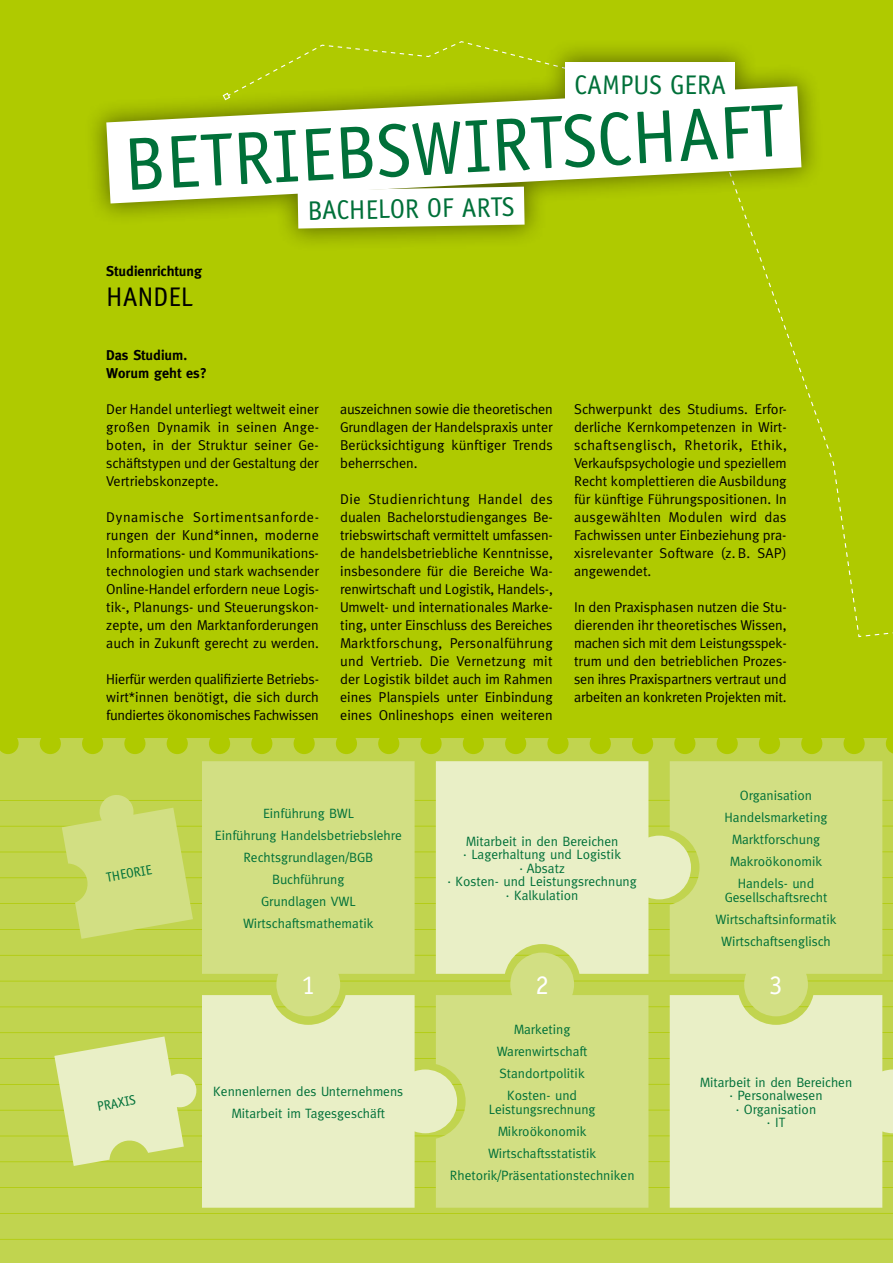
<style>
.page{position:relative;width:893px;height:1263px;background:#afca00}
.page>*{position:absolute;margin:0;border:0;box-sizing:border-box;transform-origin:0 0}
.t1{font:75px "AT Officina Sans";color:#007039}
.t2{font:27px "AT Officina Sans";color:#007039}
.t3{font:27px "AT Officina Sans";color:#000}
.t4{font:27px "AT Officina Sans";color:#fff}
.t5{font:14.25px/18px "Meta";color:#000;text-align:justify}
.t6{font:700 14.25px/18px "Meta";color:#000}
.t7{font:13.5px/22px "Meta";color:#007039;text-align:center}
.t8{font:13.5px "AT Officina Sans";color:#007039}
</style>
<div class="page">
<div style="left:0;top:738px;width:893px;height:525px;background:#c1d44f"></div>
<hr style="left:0;top:1238px;width:893px;height:1px;background:#afca00">
<hr style="left:0;top:1213px;width:893px;height:1px;background:#afca00">
<hr style="left:0;top:1187px;width:893px;height:1px;background:#afca00">
<hr style="left:0;top:1161px;width:893px;height:1px;background:#afca00">
<hr style="left:0;top:1135px;width:893px;height:1px;background:#afca00">
<hr style="left:0;top:1109px;width:893px;height:1px;background:#afca00">
<hr style="left:0;top:1084px;width:893px;height:1px;background:#afca00">
<hr style="left:0;top:1058px;width:893px;height:1px;background:#afca00">
<hr style="left:0;top:1032px;width:893px;height:1px;background:#afca00">
<hr style="left:0;top:1006px;width:893px;height:1px;background:#afca00">
<hr style="left:0;top:980px;width:893px;height:1px;background:#afca00">
<hr style="left:0;top:955px;width:893px;height:1px;background:#afca00">
<hr style="left:0;top:929px;width:893px;height:1px;background:#afca00">
<hr style="left:0;top:903px;width:893px;height:1px;background:#afca00">
<hr style="left:0;top:877px;width:893px;height:1px;background:#afca00">
<hr style="left:0;top:851px;width:893px;height:1px;background:#afca00">
<hr style="left:0;top:825px;width:893px;height:1px;background:#afca00">
<hr style="left:0;top:800px;width:893px;height:1px;background:#afca00">
<svg style="left:202px;top:761px;width:213px;height:234px;background:#d0de7f"></svg>
<svg style="left:202px;top:995px;width:234px;height:213px;background:#e5ecbc"></svg>
<svg style="left:436px;top:974px;width:212px;height:234px;background:#d1de80"></svg>
<svg style="left:436px;top:761px;width:234px;height:213px;background:#e5ecbc"></svg>
<svg style="left:670px;top:761px;width:212px;height:234px;background:#d1de80"></svg>
<svg style="left:670px;top:995px;width:223px;height:213px;background:#e6edbe"></svg>
<svg style="left:54px;top:1036px;width:144px;height:130px;background:#dbe69e"></svg>
<svg style="left:62px;top:793px;width:131px;height:146px;background:#ccdb71"></svg>
<div style="left:83px;top:39px;width:741px;height:212px;background:#000;opacity:.44"></div>
<svg style="left:106px;top:86px;width:695px;height:117px;background:#e3eab8"></svg>
<svg style="left:298px;top:187px;width:227px;height:42px;background:#f6f7ed"></svg>
<div style="left:566px;top:62px;width:169px;height:43px;background:#fff"></div>
<h2 class="t2" style="left:574px;top:69px;width:153px">CAMPUS GERA</h2>
<h1 class="t1" style="left:122px;top:121px;width:663px;rotate:-3deg">BETRIEBSWIRTSCHAFT</h1>
<h2 class="t2" style="left:307px;top:195px;width:209px;rotate:-1deg">BACHELOR OF ARTS</h2>
<p class="t6" style="left:106px;top:262px;width:97px">Studienrichtung</p>
<h2 class="t3" style="left:106px;top:281px;width:88px">HANDEL</h2>
<p class="t6" style="left:106px;top:346px;width:102px">Das Studium.<br>Worum geht es?</p>
<p class="t5" style="left:106px;top:400px;width:214px">Der Handel unterliegt weltweit einer großen Dynamik in seinen Ange&shy;boten, in der Struktur seiner Ge&shy;schäftstypen und der Gestaltung der Vertriebskonzepte.</p>
<p class="t5" style="left:106px;top:508px;width:214px">Dynamische Sortimentsanforde&shy;rungen der Kund*innen, moderne Informations- und Kommunikations&shy;technologien und stark wachsender Online-Handel erfordern neue Logis&shy;tik-, Planungs- und Steuerungskon&shy;zepte, um den Marktanforderungen auch in Zukunft gerecht zu werden.</p>
<p class="t5" style="left:106px;top:670px;width:214px">Hierfür werden qualifizierte Betriebs&shy;wirt*innen benötigt, die sich durch fundiertes ökonomisches Fachwissen</p>
<p class="t5" style="left:340px;top:400px;width:214px">auszeichnen sowie die theoretischen Grundlagen der Handelspraxis unter Berücksichtigung künftiger Trends beherrschen.</p>
<p class="t5" style="left:340px;top:490px;width:214px">Die Studienrichtung Handel des dualen Bachelorstudienganges Be&shy;triebswirtschaft vermittelt umfassen&shy;de handelsbetriebliche Kenntnisse, insbesondere für die Bereiche Wa&shy;renwirtschaft und Logistik, Handels-, Umwelt- und internationales Marke&shy;ting, unter Einschluss des Bereiches Marktforschung, Personalführung und Vertrieb. Die Vernetzung mit der Logistik bildet auch im Rahmen eines Planspiels unter Einbindung eines Onlineshops einen weiteren</p>
<p class="t5" style="left:574px;top:400px;width:214px">Schwerpunkt des Studiums. Erfor&shy;derliche Kernkompetenzen in Wirt&shy;schaftsenglisch, Rhetorik, Ethik, Verkaufspsychologie und speziellem Recht komplettieren die Ausbildung für künftige Führungspositionen. In ausgewählten Modulen wird das Fachwissen unter Einbeziehung pra&shy;xisrelevanter Software (z. B. SAP) angewendet.</p>
<p class="t5" style="left:574px;top:598px;width:214px">In den Praxisphasen nutzen die Stu&shy;dierenden ihr theoretisches Wissen, machen sich mit dem Leistungsspek&shy;trum und den betrieblichen Prozes&shy;sen ihres Praxispartners vertraut und arbeiten an konkreten Projekten mit.</p>
<p class="t8" style="left:105px;top:869px;width:48px;rotate:-10deg">THEORIE</p>
<p class="t8" style="left:96px;top:1099px;width:41px;rotate:-10deg">PRAXIS</p>
<p class="t7" style="left:215px;top:802px;width:188px">Einführung BWL<br>Einführung Handelsbetriebslehre<br>Rechtsgrundlagen/BGB<br>Buchführung<br>Grundlagen VWL<br>Wirtschaftsmathematik</p>
<p class="t7" style="left:448px;top:834px;width:191px;line-height:13.5px">Mitarbeit in den Bereichen<br>· Lagerhaltung und Logistik<br>· Absatz<br>· Kosten- und Leistungsrechnung · Kalkulation</p>
<p class="t7" style="left:724px;top:784px;width:105px">Organisation<br>Handelsmarketing<br>Marktforschung<br>Makroökonomik<br>Handels- und</p>
<p class="t7" style="left:716px;top:886px;width:122px">Gesellschaftsrecht<br>Wirtschaftsinformatik<br>Wirtschaftsenglisch</p>
<h2 class="t4" style="left:302px;top:969px;width:15px">1</h2>
<h2 class="t4" style="left:535px;top:969px;width:15px">2</h2>
<h2 class="t4" style="left:769px;top:969px;width:15px">3</h2>
<p class="t7" style="left:213px;top:1080px;width:191px">Kennenlernen des Unternehmens<br>Mitarbeit im Tagesgeschäft</p>
<p class="t7" style="left:497px;top:1018px;width:92px">Marketing<br>Warenwirtschaft<br>Standortpolitik<br>Kosten- und</p>
<p class="t7" style="left:450px;top:1097px;width:186px">Leistungsrechnung<br>Mikroökonomik<br>Wirtschaftsstatistik<br>Rhetorik/Präsentationstechniken</p>
<p class="t7" style="left:700px;top:1075px;width:154px;line-height:13.5px">Mitarbeit in den Bereichen · Personalwesen<br>· Organisation<br>· IT</p>
</div>
